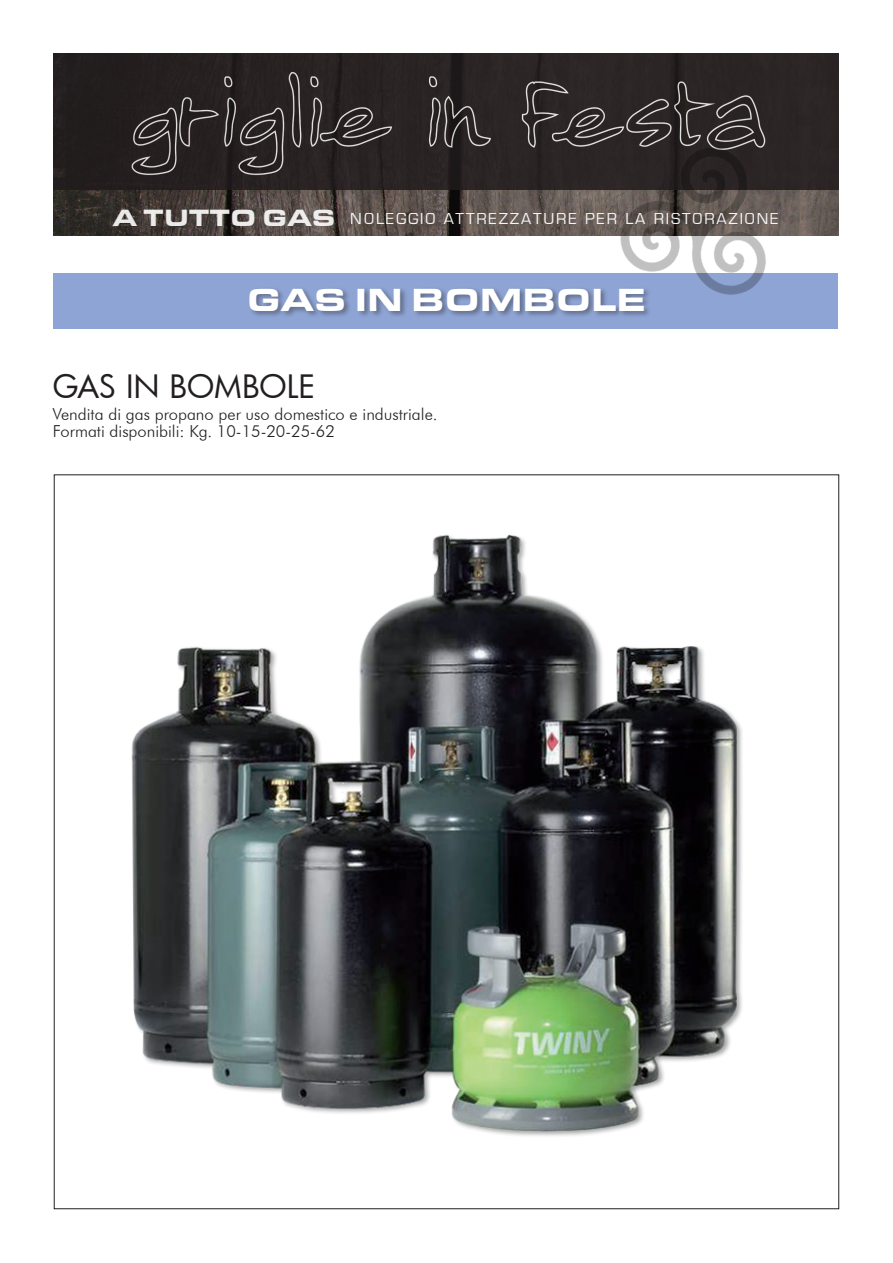
<style>
.page{position:relative;width:893px;height:1263px;background:#fff}
.page>*{position:absolute;margin:0;border:0;box-sizing:border-box;transform-origin:0 0}
.t1{font:33px "Eurostile T Blac Exte";color:#fff}
.t2{font:31.5px "Futura";letter-spacing:-.01em;color:#231f20}
.t3{font:16.65px "Eurostile";letter-spacing:.11em;color:#fff}
.t4{font:300 16.5px "Futura BT";color:#231f20}
.s1{font-family:"Eurostile T Blac Exte";font-size:24.3px}
</style>
<div class="page">
<div style="left:53px;top:273px;width:785px;height:56px;background:#8ea4d4"></div>
<div style="left:248px;top:287px;width:403px;height:31px;background:#231f20;opacity:.4"></div>
<img style="left:131px;top:534px;width:611px;height:602px">
<svg style="left:66px;top:189px;width:772px;height:47px;background:#534a45"></svg>
<img style="left:54px;top:54px;width:784px;height:135px">
<img style="left:605px;top:139px;width:174px;height:164px">
<p class="t3" style="left:112px;top:210px;width:667px"><span class="s1">A TUTTO GAS</span> NOLEGGIO ATTREZZATURE PER LA RISTORAZIONE</p>
<p class="t1" style="left:247px;top:281px;width:400px">GAS IN BOMBOLE</p>
<p class="t2" style="left:53px;top:365px;width:264px">GAS IN BOMBOLE</p>
<p class="t4" style="left:53px;top:404px;width:386px">Vendita di gas propano per uso domestico e industriale.</p>
<p class="t4" style="left:53px;top:421px;width:283px">Formati disponibili: Kg. 10-15-20-25-62</p>
</div>
